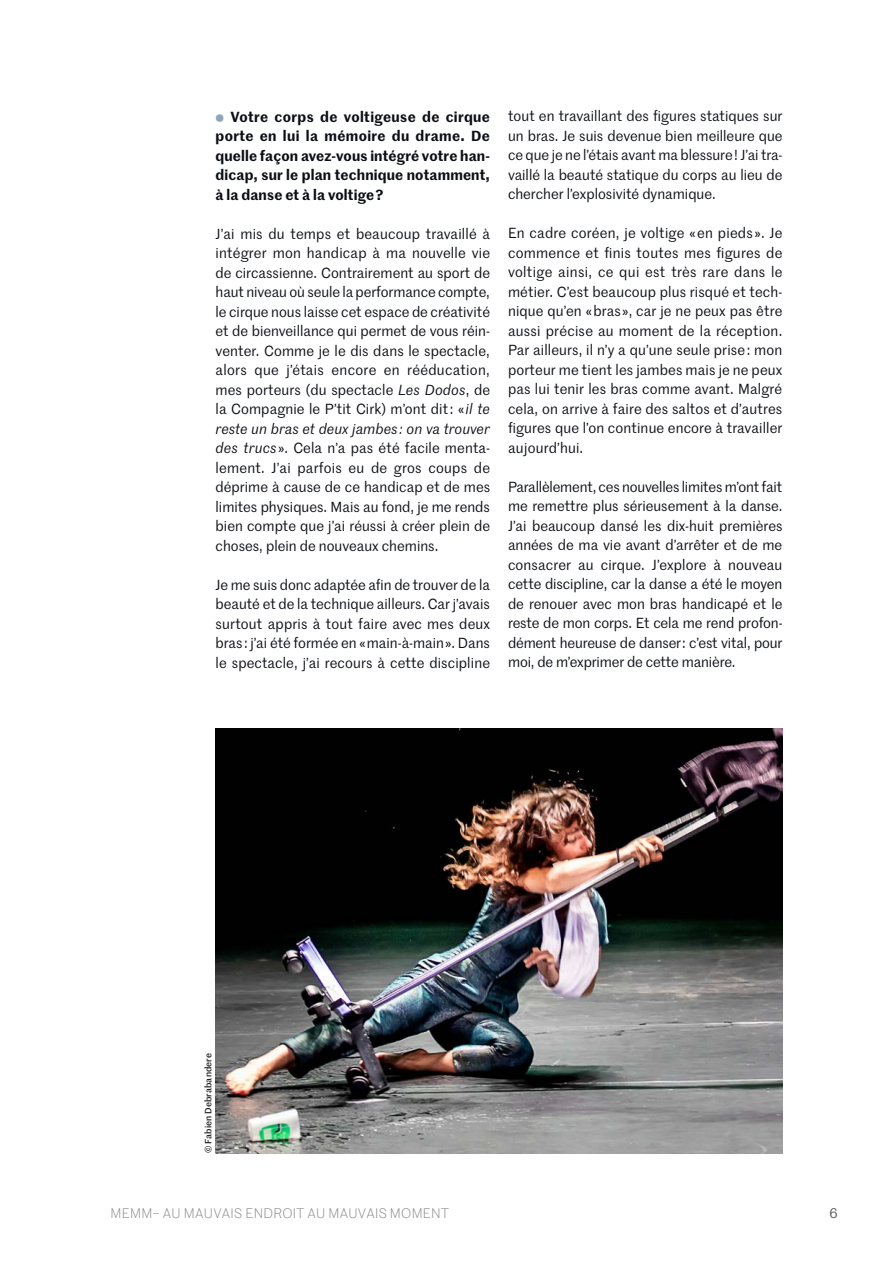
<style>
.page{position:relative;width:893px;height:1263px;background:#fff}
.page>*{position:absolute;margin:0;border:0;box-sizing:border-box;transform-origin:0 0}
.t1{font:14.25px/19.5px "Marr Sans";color:#0b0e15;text-align:justify}
.t2{font:600 14.25px/19.5px "Marr Sans";letter-spacing:.01em;color:#0b0e15;text-align:justify}
.t3{font:300 13.5px "Marr Sans";letter-spacing:.02em;color:#808285}
.t4{font:13.5px "Marr Sans";color:#565359}
.t5{font:500 9px "Marr Sans";letter-spacing:.01em;color:#231f20}
.s1{font-family:"Bely Display";font-weight:400;font-size:10.8px;color:#8fa8b9}
.s2{font-style:italic}
</style>
<div class="page">
<img style="left:216px;top:728px;width:566px;height:425px">
<p class="t2" style="left:216px;top:106px;width:276px"><span class="s1">s</span> Votre corps de voltigeuse de cirque porte en lui la mémoire du drame. De quelle façon avez-vous intégré votre han&shy;dicap, sur le plan technique notamment, à la danse et à la voltige ?</p>
<p class="t1" style="left:216px;top:223px;width:276px">J’ai mis du temps et beaucoup travaillé à intégrer mon handicap à ma nouvelle vie de circassienne. Contrairement au sport de haut niveau où seule la performance compte, le cirque nous laisse cet espace de créativité et de bienveillance qui permet de vous réin&shy;venter. Comme je le dis dans le spectacle, alors que j’étais encore en rééducation, mes porteurs (du spectacle <span class="s2">Les Dodos</span>, de la Compagnie le P’tit Cirk) m’ont dit : « <span class="s2">il te reste un bras et deux jambes : on va trouver des trucs</span> ». Cela n’a pas été facile menta&shy;lement. J’ai parfois eu de gros coups de déprime à cause de ce handicap et de mes limites physiques. Mais au fond, je me rends bien compte que j’ai réussi à créer plein de choses, plein de nouveaux chemins.</p>
<p class="t1" style="left:216px;top:574px;width:276px">Je me suis donc adaptée afin de trouver de la beauté et de la technique ailleurs. Car j’avais surtout appris à tout faire avec mes deux bras : j’ai été formée en « main-à-main ». Dans le spectacle, j’ai recours à cette discipline</p>
<p class="t1" style="left:508px;top:106px;width:276px">tout en travaillant des figures statiques sur un bras. Je suis devenue bien meilleure que ce que je ne l’étais avant ma blessure ! J’ai tra&shy;vaillé la beauté statique du corps au lieu de chercher l’explosivité dynamique.</p>
<p class="t1" style="left:508px;top:223px;width:276px">En cadre coréen, je voltige « en pieds ». Je commence et finis toutes mes figures de voltige ainsi, ce qui est très rare dans le métier. C’est beaucoup plus risqué et tech&shy;nique qu’en « bras », car je ne peux pas être aussi précise au moment de la réception.<br>Par ailleurs, il n’y a qu’une seule prise : mon porteur me tient les jambes mais je ne peux pas lui tenir les bras comme avant. Malgré cela, on arrive à faire des saltos et d’autres figures que l’on continue encore à travailler aujourd’hui.</p>
<p class="t1" style="left:508px;top:476px;width:276px">Parallèlement, ces nouvelles limites m’ont fait me remettre plus sérieusement à la danse.<br>J’ai beaucoup dansé les dix-huit premières années de ma vie avant d’arrêter et de me consacrer au cirque. J’explore à nouveau cette discipline, car la danse a été le moyen de renouer avec mon bras handicapé et le reste de mon corps. Et cela me rend profon&shy;dément heureuse de danser : c’est vital, pour moi, de m’exprimer de cette manière.</p>
<p class="t5" style="left:201px;top:1153px;width:101px;rotate:-90deg">© Fabien Debrabandere</p>
<p class="t3" style="left:111px;top:1204px;width:340px">MEMM– AU MAUVAIS ENDROIT AU MAUVAIS MOMENT</p>
<p class="t4" style="left:829px;top:1204px;width:10px">6</p>
</div>
